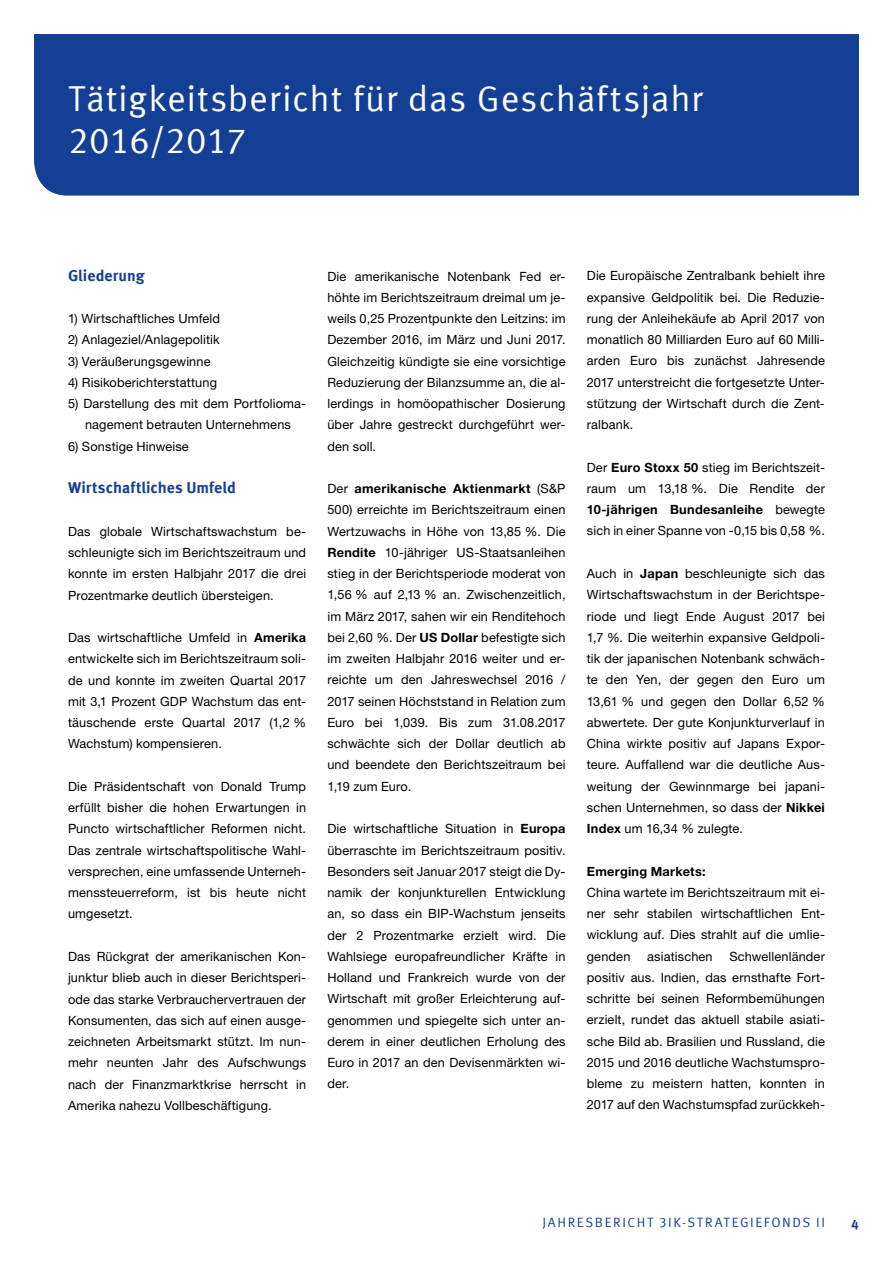
<style>
.page{position:relative;width:893px;height:1263px;background:#fff}
.page>*{position:absolute;margin:0;border:0;box-sizing:border-box;transform-origin:0 0}
.t1{font:36px/42.5px "Meta Offc Pro Norm";letter-spacing:.015em;color:#fff}
.t2{font:700 15.75px "Meta Offc Pro";color:#134094}
.t3{font:13.5px "Meta Offc Pro Norm";letter-spacing:.115em;color:#134094}
.t4{font:700 13.5px "Meta Offc Pro";color:#134094}
.t5{font:12.75px/21.3px "Helvetica Neue LTW1 G";letter-spacing:.01em;color:#000;text-align:justify}
.t6{font:700 12.75px "Helvetica Neue LTW1 G";letter-spacing:.02em;color:#000}
.s1{font-weight:700}
</style>
<div class="page">
<div style="left:34px;top:34px;width:825px;height:162px;background:#134094"></div>
<h1 class="t1" style="left:68px;top:75px;width:636px">Tätigkeitsbericht für das Geschäftsjahr<br>2016/2017</h1>
<p class="t2" style="left:68px;top:263px;width:78px">Gliederung</p>
<p class="t5" style="left:68px;top:308px;width:154px">1) Wirtschaftliches Umfeld</p>
<p class="t5" style="left:68px;top:329px;width:153px">2) Anlageziel/Anlagepolitik</p>
<p class="t5" style="left:68px;top:350px;width:144px">3) Veräußerungsgewinne</p>
<p class="t5" style="left:68px;top:372px;width:150px">4) Risikoberichterstattung</p>
<p class="t5" style="left:68px;top:393px;width:240px;text-align:center">5) Darstellung des mit dem Portfolioma&shy;nagement betrauten Unternehmens</p>
<p class="t5" style="left:68px;top:435px;width:122px">6) Sonstige Hinweise</p>
<p class="t2" style="left:68px;top:475px;width:169px">Wirtschaftliches Umfeld</p>
<p class="t5" style="left:68px;top:520px;width:240px">Das globale Wirtschaftswachstum be&shy;schleunigte sich im Berichtszeitraum und konnte im ersten Halbjahr 2017 die drei Prozentmarke deutlich übersteigen.</p>
<p class="t5" style="left:68px;top:627px;width:240px">Das wirtschaftliche Umfeld in <span class="s1">Amerika </span>entwickelte sich im Berichtszeitraum soli&shy;de und konnte im zweiten Quartal 2017 mit 3,1 Prozent GDP Wachstum das ent&shy;täuschende erste Quartal 2017 (1,2 % Wachstum) kompensieren.</p>
<p class="t5" style="left:68px;top:776px;width:240px">Die Präsidentschaft von Donald Trump erfüllt bisher die hohen Erwartungen in Puncto wirtschaftlicher Reformen nicht.<br>Das zentrale wirtschaftspolitische Wahl&shy;versprechen, eine umfassende Unterneh&shy;menssteuerreform, ist bis heute nicht umgesetzt.</p>
<p class="t5" style="left:68px;top:946px;width:240px">Das Rückgrat der amerikanischen Kon&shy;junktur blieb auch in dieser Berichtsperi&shy;ode das starke Verbrauchervertrauen der Konsumenten, das sich auf einen ausge&shy;zeichneten Arbeitsmarkt stützt. Im nun&shy;mehr neunten Jahr des Aufschwungs nach der Finanzmarktkrise herrscht in Amerika nahezu Vollbeschäftigung.</p>
<p class="t5" style="left:327px;top:265px;width:240px">Die amerikanische Notenbank Fed er&shy;höhte im Berichtszeitraum dreimal um je&shy;weils 0,25 Prozentpunkte den Leitzins: im Dezember 2016, im März und Juni 2017.<br>Gleichzeitig kündigte sie eine vorsichtige Reduzierung der Bilanzsumme an, die al&shy;lerdings in homöopathischer Dosierung über Jahre gestreckt durchgeführt wer&shy;den soll.</p>
<p class="t5" style="left:327px;top:478px;width:240px">Der <span class="s1">amerikanische Aktienmarkt</span> (S&amp;P 500) erreichte im Berichtszeitraum einen Wertzuwachs in Höhe von 13,85 %. Die <span class="s1">Rendite</span> 10-jähriger US-Staatsanleihen stieg in der Berichtsperiode moderat von 1,56 % auf 2,13 % an. Zwischenzeitlich, im März 2017, sahen wir ein Renditehoch bei 2,60 %. Der <span class="s1">US Dollar</span> befestigte sich im zweiten Halbjahr 2016 weiter und er&shy;reichte um den Jahreswechsel 2016 / 2017 seinen Höchststand in Relation zum Euro bei 1,039. Bis zum 31.08.2017 schwächte sich der Dollar deutlich ab und beendete den Berichtszeitraum bei 1,19 zum Euro.</p>
<p class="t5" style="left:327px;top:818px;width:240px">Die wirtschaftliche Situation in <span class="s1">Europa </span>überraschte im Berichtszeitraum positiv.<br>Besonders seit Januar 2017 steigt die Dy&shy;namik der konjunkturellen Entwicklung an, so dass ein BIP-Wachstum jenseits der 2 Prozentmarke erzielt wird. Die Wahlsiege europafreundlicher Kräfte in Holland und Frankreich wurde von der Wirtschaft mit großer Erleichterung auf&shy;genommen und spiegelte sich unter an&shy;derem in einer deutlichen Erholung des Euro in 2017 an den Devisenmärkten wi&shy;der.</p>
<p class="t5" style="left:587px;top:265px;width:240px">Die Europäische Zentralbank behielt ihre expansive Geldpolitik bei. Die Reduzie&shy;rung der Anleihekäufe ab April 2017 von monatlich 80 Milliarden Euro auf 60 Milli&shy;arden Euro bis zunächst Jahresende 2017 unterstreicht die fortgesetzte Unter&shy;stützung der Wirtschaft durch die Zent&shy;ralbank.</p>
<p class="t5" style="left:587px;top:456px;width:240px">Der <span class="s1">Euro Stoxx 50</span> stieg im Berichtszeit&shy;raum um 13,18 %. Die Rendite der <span class="s1">10-jährigen Bundesanleihe</span> bewegte sich in einer Spanne von -0,15 bis 0,58 %.</p>
<p class="t5" style="left:587px;top:563px;width:240px">Auch in <span class="s1">Japan</span> beschleunigte sich das Wirtschaftswachstum in der Berichtspe&shy;riode und liegt Ende August 2017 bei 1,7 %. Die weiterhin expansive Geldpoli&shy;tik der japanischen Notenbank schwäch&shy;te den Yen, der gegen den Euro um 13,61 % und gegen den Dollar 6,52 % abwertete. Der gute Konjunkturverlauf in China wirkte positiv auf Japans Expor&shy;teure. Auffallend war die deutliche Aus&shy;weitung der Gewinnmarge bei japani&shy;schen Unternehmen, so dass der <span class="s1">Nikkei Index</span> um 16,34 % zulegte.</p>
<p class="t6" style="left:587px;top:863px;width:120px">Emerging Markets:</p>
<p class="t5" style="left:587px;top:881px;width:240px">China wartete im Berichtszeitraum mit ei&shy;ner sehr stabilen wirtschaftlichen Ent&shy;wicklung auf. Dies strahlt auf die umlie&shy;genden</p>
<p class="t5" style="left:587px;top:945px;width:240px;text-indent:143px">Schwellenländer positiv aus. Indien, das ernsthafte Fort&shy;schritte bei seinen Reformbemühungen erzielt, rundet das aktuell stabile asiati&shy;sche Bild ab. Brasilien und Russland, die 2015 und 2016 deutliche Wachstumspro&shy;bleme zu meistern hatten, konnten in 2017 auf den Wachstumspfad zurückkeh-</p>
<p class="t5" style="left:647px;top:945px;width:67px">asiatischen</p>
<p class="t3" style="left:542px;top:1211px;width:164px">JAHRESBERICHT 3i k-Strategiefo</p>
<p class="t3" style="left:782px;top:1211px;width:44px">nds II</p>
<p class="t4" style="left:851px;top:1214px;width:9px">4</p>
</div>
